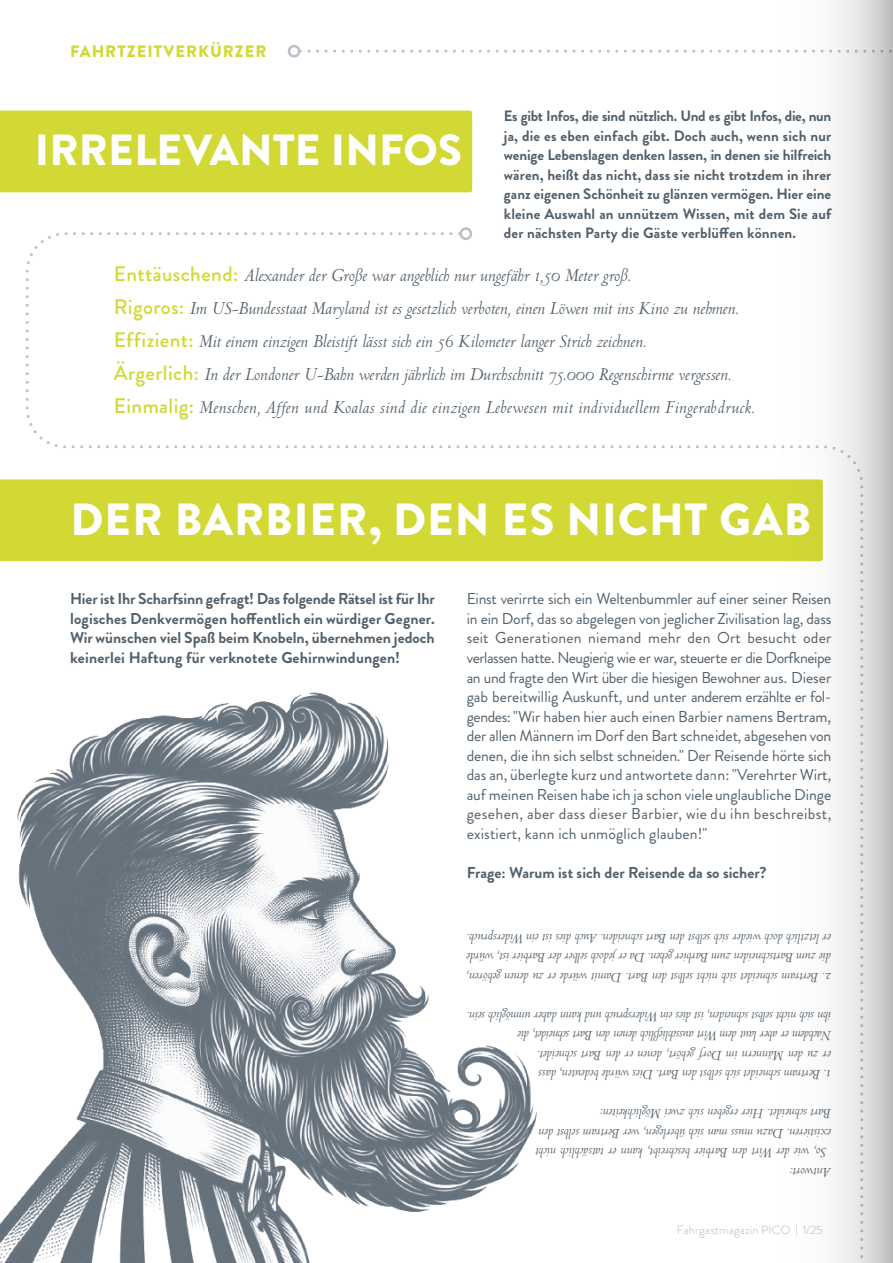
<style>
.page{position:relative;width:893px;height:1263px;background:#fff}
.page>*{position:absolute;margin:0;border:0;box-sizing:border-box;transform-origin:0 0}
.t1{font:900 45px "Brandon Grotesque";letter-spacing:.025em;color:#fff}
.t2{font:900 43.5px "Brandon Grotesque";letter-spacing:.005em;color:#fff}
.t3{font:19.5px/33px "Centaur MT Italic Os F";color:#52606b}
.t4{font:900 16.5px "Brandon Grotesque";letter-spacing:.06em;color:#d2d935}
.t5{font:15.75px/19.5px "Brandon Grotesque";letter-spacing:.01em;color:#52606b;text-align:justify}
.t6{font:700 15.75px/19.5px "Brandon Grotesque";letter-spacing:.01em;color:#52606b;text-align:justify}
.t7{font:15px/19.5px "Centaur MT Italic Os F";color:#52606b}
.t8{font:700 15px/19.5px "Brandon Grotesque";letter-spacing:.01em;color:#52606b;text-align:justify}
.t9{font:300 12px "Brandon Grotesque";letter-spacing:.02em;color:#b3b9c0}
.s1{font-family:"Brandon Grotesque";font-weight:500;font-size:21px;color:#d2d935}
</style>
<div class="page">
<div style="left:459px;top:227px;width:13px;height:13px;border:3px solid #bcc1c8;border-radius:50%"></div>
<svg style="left:300px;top:50px;width:411px;height:2px"></svg>
<div style="left:288px;top:45px;width:12px;height:13px;border:3px solid #bcc1c8;border-radius:50%"></div>
<div style="left:0;top:479px;width:711px;height:82px;background:#d2d935"></div>
<div style="left:0;top:111px;width:472px;height:81px;background:#d2d935"></div>
<img style="left:0;top:692px;width:537px;height:571px">
<svg style="left:711px;top:0;width:182px;height:1263px"></svg>
<p class="t4" style="left:70px;top:40px;width:198px">FAHRTZEITVERKÜRZER</p>
<h2 class="t2" style="left:35px;top:119px;width:429px">IRRELEVANTE INFOS</h2>
<p class="t8" style="left:504px;top:106px;width:329px">Es gibt Infos, die sind nützlich. Und es gibt Infos, die, nun ja, die es eben einfach gibt. Doch auch, wenn sich nur wenige Lebenslagen denken lassen, in denen sie hilfreich wären, heißt das nicht, dass sie nicht trotzdem in ihrer ganz eigenen Schönheit zu glänzen vermögen. Hier eine kleine Auswahl an unnützem Wissen, mit dem Sie auf der nächsten Party die Gäste verblüffen können.</p>
<p class="t3" style="left:114px;top:259px;width:642px"><span class="s1">Enttäuschend:</span> Alexander der Große war angeblich nur ungefähr 1,50 Meter groß.<br><span class="s1">Rigoros:</span> Im US-Bundesstaat Maryland ist es gesetzlich verboten, einen Löwen mit ins Kino zu nehmen.<br><span class="s1">Effizient:</span> Mit einem einzigen Bleistift lässt sich ein 56 Kilometer langer Strich zeichnen.<br><span class="s1">Ärgerlich:</span> In der Londoner U-Bahn werden jährlich im Durchschnitt 75.000 Regenschirme vergessen.<br><span class="s1">Einmalig:</span> Menschen, Affen und Koalas sind die einzigen Lebewesen mit individuellem Fingerabdruck.</p>
<h1 class="t1" style="left:70px;top:488px;width:742px">DER BARBIER, DEN ES NICHT GAB</h1>
<p class="t6" style="left:70px;top:589px;width:366px">Hier ist Ihr Scharfsinn gefragt! Das folgende Rätsel ist für Ihr logisches Denkvermögen hoffentlich ein würdiger Gegner.<br>Wir wünschen viel Spaß beim Knobeln, übernehmen jedoch keinerlei Haftung für verknotete Gehirnwindungen!</p>
<p class="t5" style="left:467px;top:589px;width:366px">Einst verirrte sich ein Weltenbummler auf einer seiner Reisen in ein Dorf, das so abgelegen von jeglicher Zivilisation lag, dass seit Generationen niemand mehr den Ort besucht oder verlassen hatte. Neugierig wie er war, steuerte er die Dorfkneipe an und fragte den Wirt über die hiesigen Bewohner aus. Dieser gab bereitwillig Auskunft, und unter anderem erzählte er fol&shy;gendes: "Wir haben hier auch einen Barbier namens Bertram, der allen Männern im Dorf den Bart schneidet, abgesehen von denen, die ihn sich selbst schneiden." Der Reisende hörte sich das an, überlegte kurz und antwortete dann: "Verehrter Wirt, auf meinen Reisen habe ich ja schon viele unglaubliche Dinge gesehen, aber dass dieser Barbier, wie du ihn beschreibst, existiert, kann ich unmöglich glauben!"</p>
<p class="t6" style="left:467px;top:863px;width:301px">Frage: Warum ist sich der Reisende da so sicher?</p>
<p class="t7" style="left:831px;top:987px;width:366px;text-align:justify;rotate:-180deg">2. Bertram schneidet sich nicht selbst den Bart. Damit würde er zu denen gehören, die zum Bartschneiden zum Barbier gehen. Da er jedoch selber der Barbier ist, würde er letztlich doch wieder sich selbst den Bart schneiden. Auch dies ist ein Widerspruch.</p>
<p class="t7" style="left:831px;top:1084px;width:366px;rotate:-180deg">1. Bertram schneidet sich selbst den Bart. Dies würde bedeuten, dass<br>er zu den Männern im Dorf gehört, denen er den Bart schneidet.<br>Nachdem er aber laut dem Wirt ausschließlich denen den Bart schneidet, die<br>ihn sich nicht selbst schneiden, ist dies ein Widerspruch und kann daher unmöglich sein.</p>
<p class="t7" style="left:831px;top:1182px;width:297px;rotate:-180deg">Antwort:<br>So, wie der Wirt den Barbier beschreibt, kann er tatsächlich nicht existieren. Dazu muss man sich überlegen, wer Bertram selbst den Bart schneidet. Hier ergeben sich zwei Möglichkeiten:</p>
<p class="t9" style="left:677px;top:1222px;width:148px">Fahrgastmagazin PICO | 1/25</p>
</div>
